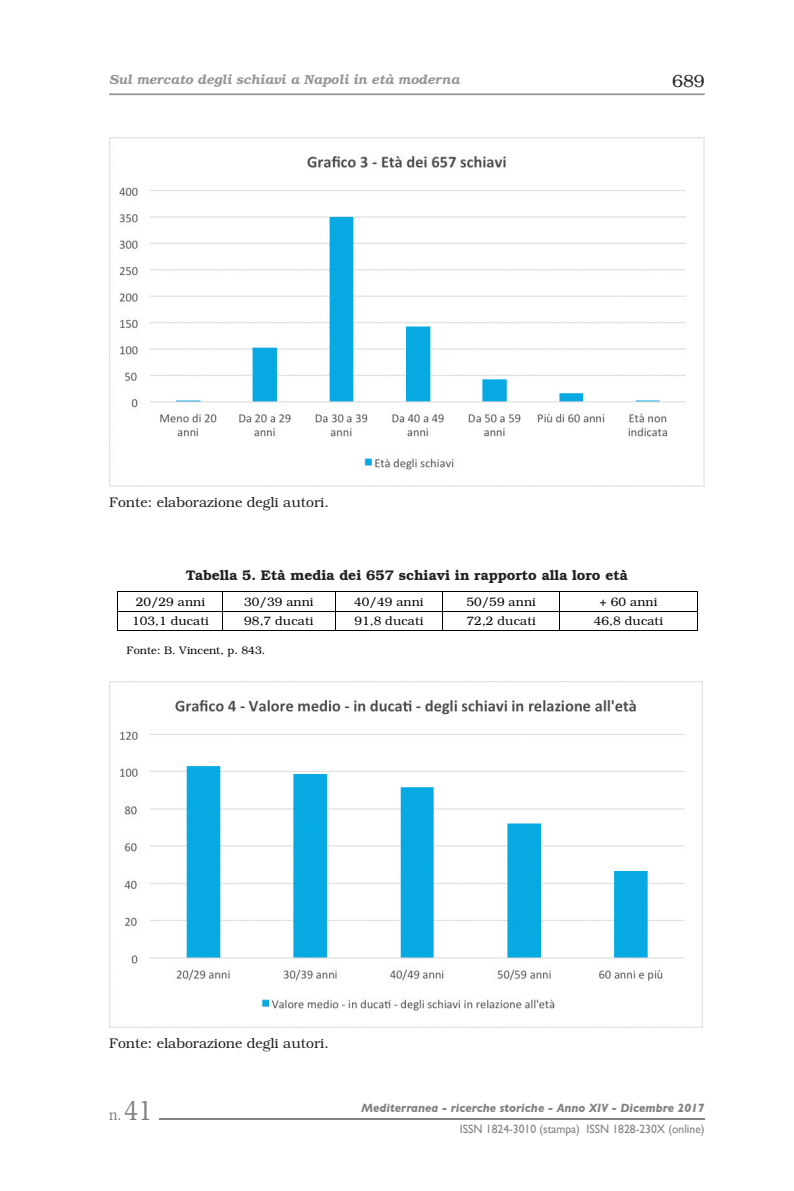
<style>
.page{position:relative;width:794px;height:1191px;background:#fff}
.page>*{position:absolute;margin:0;border:0;box-sizing:border-box;transform-origin:0 0}
.t1{font:300 17.5px "Bookman";color:#231f20}
.t2{font:300 15.75px "Bookman";color:#808285;scale:.8 1}
.t3{font:300 14px "Bookman";color:#231f20}
.t4{font:600 14px "Bookman";color:#231f20}
.t5{font:italic 600 13.12px "Bookman";color:#939598}
.t6{font:300 12.25px "Bookman";letter-spacing:.01em;color:#000}
.t7{font:italic 700 12.25px "Gill Sans";color:#808285;scale:.95 1}
.t8{font:12.25px "Gill Sans";color:#808285;scale:.95 1}
.t9{font:300 10.85px "Bookman";letter-spacing:.005em;color:#000}
.s1{font-size:28px}
</style>
<div class="page">
<hr style="left:109px;top:93px;width:595px;height:2px;background:#939598">
<hr style="left:159px;top:1117px;width:545px;height:2px;background:#808285">
<hr style="left:118px;top:591px;width:105px;height:1px;background:#000">
<hr style="left:223px;top:591px;width:112px;height:1px;background:#000">
<hr style="left:335px;top:591px;width:107px;height:1px;background:#000">
<hr style="left:443px;top:591px;width:116px;height:1px;background:#000">
<hr style="left:560px;top:591px;width:137px;height:1px;background:#000">
<hr style="left:118px;top:611px;width:105px;height:1px;background:#000">
<hr style="left:223px;top:611px;width:112px;height:1px;background:#000">
<hr style="left:335px;top:611px;width:107px;height:1px;background:#000">
<hr style="left:443px;top:611px;width:116px;height:1px;background:#000">
<hr style="left:560px;top:611px;width:137px;height:1px;background:#000">
<svg style="left:117px;top:591px;width:1px;height:40px"></svg>
<hr style="left:118px;top:630px;width:105px;height:1px;background:#000">
<hr style="left:223px;top:630px;width:112px;height:1px;background:#000">
<svg style="left:335px;top:592px;width:1px;height:38px"></svg>
<hr style="left:335px;top:630px;width:107px;height:1px;background:#000">
<svg style="left:442px;top:591px;width:1px;height:40px"></svg>
<hr style="left:443px;top:630px;width:116px;height:1px;background:#000">
<svg style="left:559px;top:591px;width:1px;height:40px"></svg>
<hr style="left:560px;top:630px;width:137px;height:1px;background:#000">
<svg style="left:697px;top:591px;width:1px;height:40px"></svg>
<img style="left:109px;top:137px;width:595px;height:349px">
<img style="left:109px;top:681px;width:593px;height:346px">
<p class="t5" style="left:109px;top:72px;width:352px">Sul mercato degli schiavi a Napoli in età moderna</p>
<p class="t1" style="left:672px;top:71px;width:34px">689</p>
<p class="t3" style="left:109px;top:494px;width:221px">Fonte: elaborazione degli autori.</p>
<p class="t4" style="left:186px;top:567px;width:444px">Tabella 5. Età media dei 657 schiavi in rapporto alla loro età</p>
<p class="t6" style="left:136px;top:594px;width:71px">20/29 anni</p>
<p class="t6" style="left:244px;top:594px;width:71px">30/39 anni</p>
<p class="t6" style="left:354px;top:594px;width:71px">40/49 anni</p>
<p class="t6" style="left:466px;top:594px;width:71px">50/59 anni</p>
<p class="t6" style="left:599px;top:594px;width:59px">+ 60 anni</p>
<p class="t6" style="left:132px;top:613px;width:78px">103,1 ducati</p>
<p class="t6" style="left:244px;top:613px;width:71px">98,7 ducati</p>
<p class="t6" style="left:354px;top:613px;width:71px">91,8 ducati</p>
<p class="t6" style="left:466px;top:613px;width:71px">72,2 ducati</p>
<p class="t6" style="left:594px;top:613px;width:71px">46,8 ducati</p>
<p class="t9" style="left:127px;top:644px;width:140px">Fonte: B. Vincent, p. 843.</p>
<p class="t3" style="left:109px;top:1035px;width:221px">Fonte: elaborazione degli autori.</p>
<p class="t2" style="left:109px;top:1105px;width:55px">n. <span class="s1">41</span></p>
<p class="t7" style="left:361px;top:1100px;width:363px">Mediterranea - ricerche storiche - Anno XIV - Dicembre 2017</p>
<p class="t8" style="left:460px;top:1122px;width:259px">ISSN 1824-3010 (stampa) ISSN 1828-230X (online)</p>
</div>
